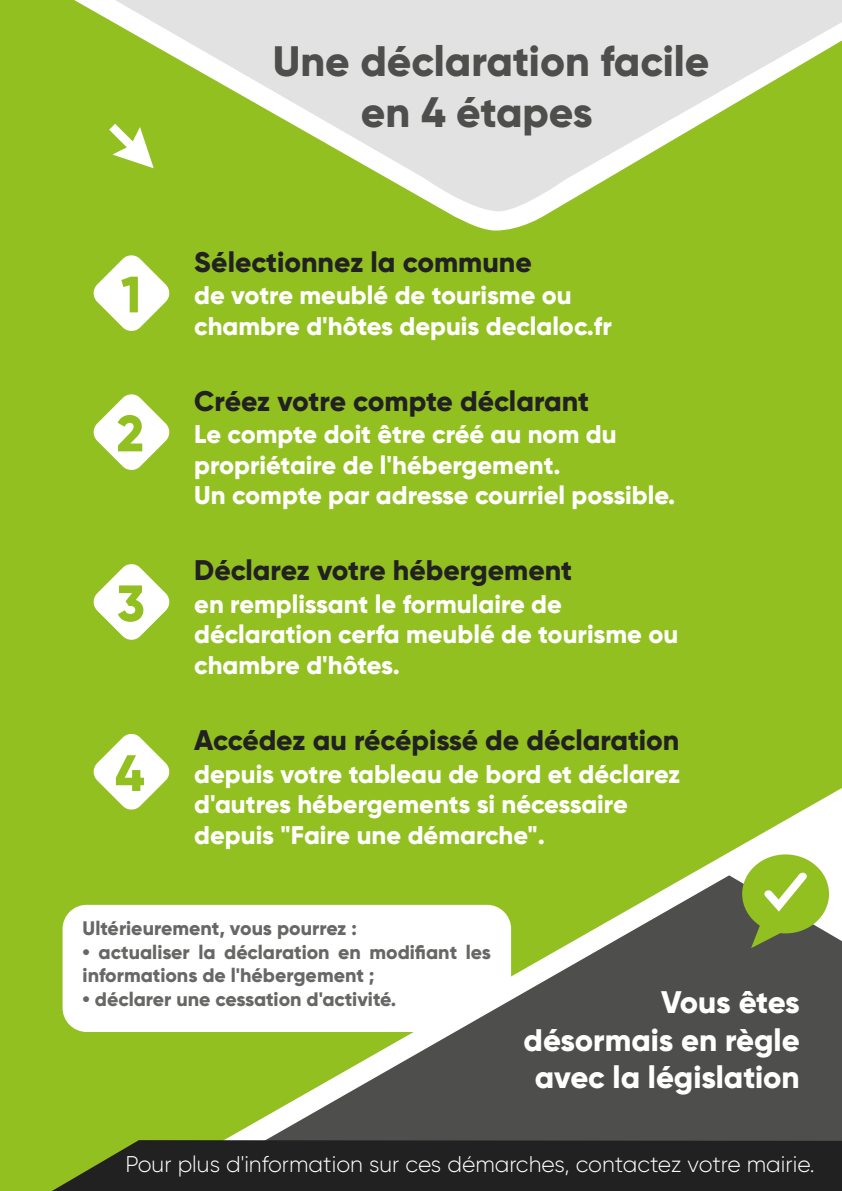
<style>
.page{position:relative;width:842px;height:1191px;background:#93c021}
.page>*{position:absolute;margin:0;border:0;box-sizing:border-box;transform-origin:0 0}
.t1{font:800 42.6px/51px "Gilroy";color:#4e4f4c}
.t2{font:800 31.2px/37.4px "Gilroy";color:#fff;text-align:right}
.t3{font:800 28.4px "Gilroy";color:#212121}
.t4{font:800 25.6px/30.6px "Gilroy";color:#fff}
.t5{font:300 22.6px "Gilroy";color:#fff}
.t6{font:800 19.6px/23.4px "Gilroy";color:#676865}
.s1{font-size:51px;color:#93c021}
</style>
<div class="page">
<svg style="left:115px;top:0;width:727px;height:211px;fill:#e2e2e2"></svg>
<svg style="left:109px;top:124px;width:45px;height:44px"></svg>
<svg style="left:92px;top:393px;width:78px;height:78px"></svg>
<svg style="left:92px;top:563px;width:78px;height:78px"></svg>
<svg style="left:92px;top:732px;width:78px;height:78px"></svg>
<svg style="left:92px;top:254px;width:78px;height:78px"></svg>
<div style="left:63px;top:905px;width:448px;height:127px;background:#fff;border-radius:24px"></div>
<svg style="left:176px;top:875px;width:666px;height:265px"></svg>
<svg style="left:742px;top:854px;width:87px;height:94px"></svg>
<svg style="left:48px;top:1140px;width:794px;height:51px;fill:#212121"></svg>
<h1 class="t1" style="left:361px;top:35px;width:350px;text-indent:-88px">Une déclaration facile en 4 étapes</h1>
<p class="t3" style="left:194px;top:244px;width:339px">Sélectionnez la commune</p>
<p class="t4" style="left:194px;top:279px;width:419px;text-indent:-73px"><span class="s1">1</span> de votre meublé de tourisme ou chambre d'hôtes depuis declaloc.fr</p>
<p class="t3" style="left:194px;top:383px;width:396px">Créez votre compte déclarant</p>
<p class="t4" style="left:194px;top:418px;width:482px;text-indent:-77px"><span class="s1">2</span> Le compte doit être créé au nom du propriétaire de l'hébergement.<br>Un compte par adresse courriel possible.</p>
<p class="t3" style="left:194px;top:552px;width:379px">Déclarez votre hébergement</p>
<p class="t4" style="left:194px;top:588px;width:486px;text-indent:-77px"><span class="s1">3</span> en remplissant le formulaire de déclaration cerfa meublé de tourisme ou chambre d'hôtes.</p>
<p class="t3" style="left:194px;top:722px;width:487px">Accédez au récépissé de déclaration</p>
<p class="t4" style="left:194px;top:758px;width:488px;text-indent:-79px"><span class="s1">4</span> depuis votre tableau de bord et déclarez d'autres hébergements si nécessaire depuis "Faire une démarche".</p>
<p class="t6" style="left:83px;top:916px;width:276px">Ultérieurement, vous pourrez :</p>
<p class="t6" style="left:83px;top:940px;width:410px">• actualiser la déclaration en modifiant les informations de l'hébergement ;</p>
<p class="t6" style="left:83px;top:987px;width:315px">• déclarer une cessation d'activité.</p>
<p class="t2" style="left:524px;top:983px;width:278px">Vous êtes désormais en règle avec la législation</p>
<p class="t5" style="left:125px;top:1150px;width:691px">Pour plus d'information sur ces démarches, contactez votre mairie.</p>
</div>
